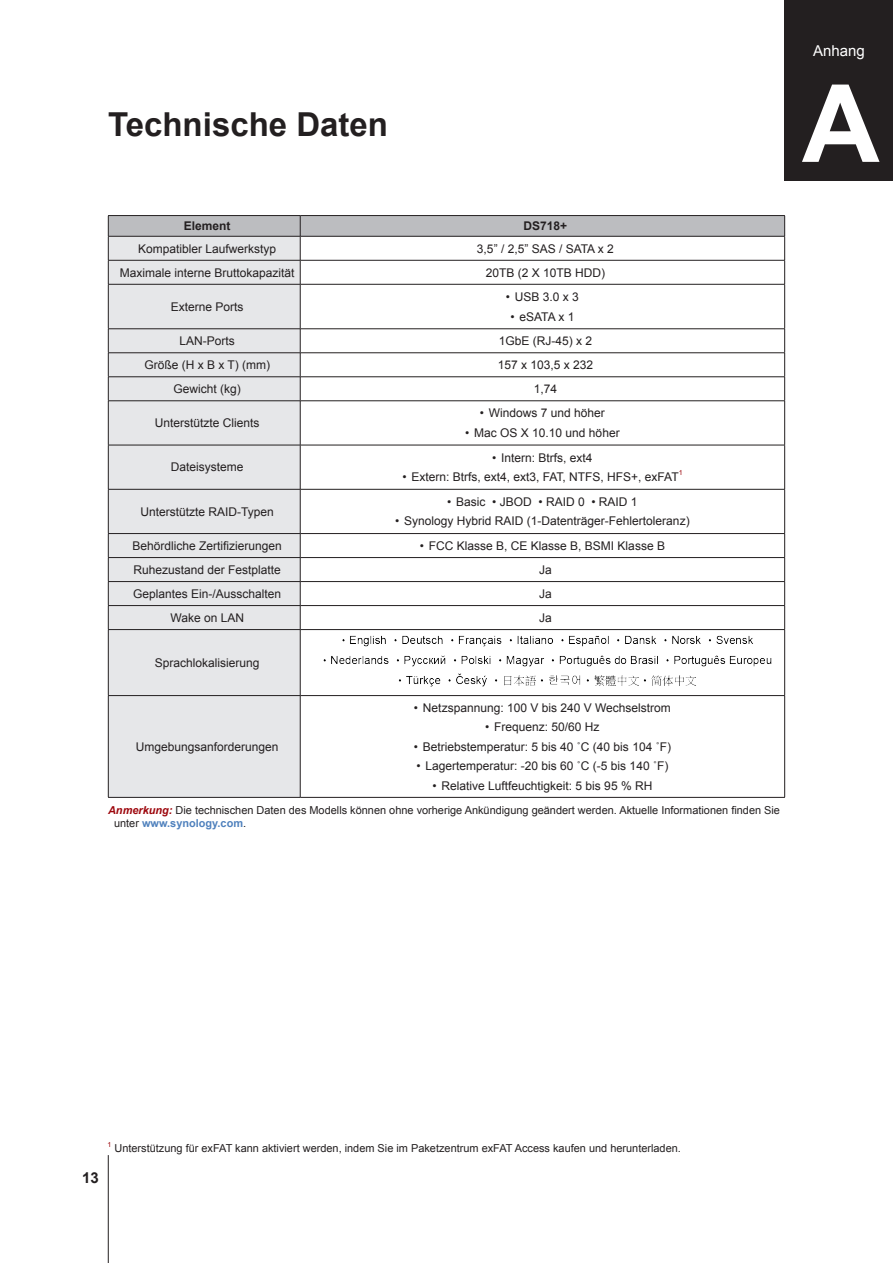
<style>
.page{position:relative;width:893px;height:1263px;background:#fff}
.page>*{position:absolute;margin:0;border:0;box-sizing:border-box;transform-origin:0 0}
.ChapterNum{font:700 108px "Arial";color:#fff}
.H1-ChapterTitle{font:700 33px "Arial";color:#231f20}
.Chapter-center{font:15px "Arial";color:#fff}
.PageNumber-sidebar{font:700 15px "Arial";color:#231f20}
.xBodyCenter{font:12px "Arial";color:#231f20}
.XHeadCenter{font:700 12px "Arial";color:#231f20}
.AppendixNote{font:10.95px/13.2px "Arial";color:#231f20}
.AppendixNote-2{font:7.05px "Arial";color:#9d070d}
.s1{font-weight:700;font-style:italic;color:#9d070d}
.s2{font-weight:700;color:#4f81bd}
</style>
<div class="page">
<div style="left:109px;top:285px;width:191px;height:512px;background:#e6e7e9"></div>
<hr style="left:108px;top:284px;width:192px;height:1px;background:#231f20">
<hr style="left:108px;top:284px;width:1px;height:45px;background:#231f20">
<hr style="left:300px;top:284px;width:485px;height:1px;background:#231f20">
<hr style="left:300px;top:284px;width:1px;height:45px;background:#231f20">
<hr style="left:784px;top:284px;width:1px;height:45px;background:#231f20">
<hr style="left:108px;top:328px;width:192px;height:1px;background:#231f20">
<hr style="left:300px;top:328px;width:485px;height:1px;background:#231f20">
<hr style="left:108px;top:352px;width:192px;height:1px;background:#231f20">
<hr style="left:300px;top:352px;width:485px;height:1px;background:#231f20">
<hr style="left:108px;top:376px;width:192px;height:1px;background:#231f20">
<svg style="left:108px;top:329px;width:1px;height:71px"></svg>
<hr style="left:300px;top:376px;width:485px;height:1px;background:#231f20">
<svg style="left:300px;top:329px;width:1px;height:71px"></svg>
<svg style="left:784px;top:329px;width:1px;height:71px"></svg>
<hr style="left:108px;top:400px;width:192px;height:1px;background:#231f20">
<hr style="left:108px;top:401px;width:1px;height:44px;background:#231f20">
<hr style="left:300px;top:400px;width:485px;height:1px;background:#231f20">
<hr style="left:300px;top:401px;width:1px;height:44px;background:#231f20">
<hr style="left:784px;top:401px;width:1px;height:44px;background:#231f20">
<hr style="left:108px;top:215px;width:192px;height:1px;background:#231f20">
<svg style="left:108px;top:216px;width:677px;height:68px"></svg>
<hr style="left:300px;top:215px;width:485px;height:1px;background:#231f20">
<hr style="left:108px;top:236px;width:192px;height:1px;background:#231f20">
<hr style="left:300px;top:236px;width:485px;height:1px;background:#231f20">
<hr style="left:108px;top:445px;width:1px;height:44px;background:#231f20">
<hr style="left:108px;top:445px;width:192px;height:1px;background:#231f20">
<hr style="left:300px;top:445px;width:1px;height:44px;background:#231f20">
<hr style="left:784px;top:445px;width:1px;height:44px;background:#231f20">
<hr style="left:300px;top:445px;width:485px;height:1px;background:#231f20">
<hr style="left:108px;top:489px;width:1px;height:44px;background:#231f20">
<hr style="left:108px;top:489px;width:192px;height:1px;background:#231f20">
<hr style="left:300px;top:489px;width:1px;height:44px;background:#231f20">
<hr style="left:784px;top:489px;width:1px;height:44px;background:#231f20">
<hr style="left:300px;top:489px;width:485px;height:1px;background:#231f20">
<hr style="left:108px;top:533px;width:192px;height:1px;background:#231f20">
<hr style="left:300px;top:533px;width:485px;height:1px;background:#231f20">
<hr style="left:108px;top:557px;width:192px;height:1px;background:#231f20">
<hr style="left:300px;top:557px;width:485px;height:1px;background:#231f20">
<hr style="left:108px;top:581px;width:192px;height:1px;background:#231f20">
<hr style="left:300px;top:581px;width:485px;height:1px;background:#231f20">
<svg style="left:108px;top:534px;width:1px;height:95px"></svg>
<hr style="left:108px;top:605px;width:192px;height:1px;background:#231f20">
<svg style="left:300px;top:534px;width:1px;height:95px"></svg>
<svg style="left:784px;top:534px;width:1px;height:95px"></svg>
<hr style="left:300px;top:605px;width:485px;height:1px;background:#231f20">
<hr style="left:108px;top:630px;width:1px;height:65px;background:#231f20">
<hr style="left:108px;top:629px;width:192px;height:1px;background:#231f20">
<hr style="left:300px;top:630px;width:1px;height:65px;background:#231f20">
<hr style="left:784px;top:630px;width:1px;height:65px;background:#231f20">
<hr style="left:300px;top:629px;width:485px;height:1px;background:#231f20">
<hr style="left:108px;top:696px;width:1px;height:101px;background:#231f20">
<hr style="left:108px;top:695px;width:192px;height:1px;background:#231f20">
<hr style="left:108px;top:797px;width:192px;height:1px;background:#231f20">
<hr style="left:300px;top:696px;width:1px;height:101px;background:#231f20">
<hr style="left:784px;top:696px;width:1px;height:101px;background:#231f20">
<hr style="left:300px;top:695px;width:485px;height:1px;background:#231f20">
<hr style="left:300px;top:797px;width:485px;height:1px;background:#231f20">
<img style="left:323px;top:635px;width:449px;height:52px">
<div style="left:785px;top:0;width:108px;height:180px;background:#231f20"></div>
<hr style="left:108px;top:1155px;width:1px;height:108px;background:#231f20">
<p class="H1-ChapterTitle" style="left:108px;top:102px;width:281px">Technische Daten</p>
<p class="Chapter-center" style="left:813px;top:40px;width:53px">Anhang</p>
<p class="ChapterNum" style="left:802px;top:52px;width:79px">A</p>
<p class="XHeadCenter" style="left:184px;top:218px;width:48px">Element</p>
<p class="XHeadCenter" style="left:524px;top:218px;width:45px">DS718+</p>
<p class="xBodyCenter" style="left:138px;top:240px;width:140px">Kompatibler Laufwerkstyp</p>
<p class="xBodyCenter" style="left:477px;top:240px;width:138px">3,5” / 2,5” SAS / SATA x 2</p>
<p class="xBodyCenter" style="left:120px;top:264px;width:176px">Maximale interne Bruttokapazität</p>
<p class="xBodyCenter" style="left:486px;top:264px;width:121px">20TB (2 X 10TB HDD)</p>
<p class="xBodyCenter" style="left:171px;top:299px;width:74px">Externe Ports</p>
<p class="xBodyCenter" style="left:506px;top:289px;width:75px">• USB 3.0 x 3</p>
<p class="xBodyCenter" style="left:510px;top:308px;width:65px">• eSATA x 1</p>
<p class="xBodyCenter" style="left:180px;top:333px;width:57px">LAN-Ports</p>
<p class="xBodyCenter" style="left:499px;top:333px;width:95px">1GbE (RJ-45) x 2</p>
<p class="xBodyCenter" style="left:144px;top:357px;width:127px">Größe (H x B x T) (mm)</p>
<p class="xBodyCenter" style="left:498px;top:357px;width:97px">157 x 103,5 x 232</p>
<p class="xBodyCenter" style="left:174px;top:381px;width:69px">Gewicht (kg)</p>
<p class="xBodyCenter" style="left:534px;top:381px;width:25px">1,74</p>
<p class="xBodyCenter" style="left:155px;top:415px;width:106px">Unterstützte Clients</p>
<p class="xBodyCenter" style="left:480px;top:405px;width:127px">• Windows 7 und höher</p>
<p class="xBodyCenter" style="left:465px;top:425px;width:156px">• Mac OS X 10.10 und höher</p>
<p class="xBodyCenter" style="left:171px;top:459px;width:74px">Dateisysteme</p>
<p class="xBodyCenter" style="left:141px;top:504px;width:135px">Unterstützte RAID-Typen</p>
<p class="xBodyCenter" style="left:492px;top:450px;width:102px">• Intern: Btrfs, ext4</p>
<p class="xBodyCenter" style="left:402px;top:469px;width:278px">• Extern: Btrfs, ext4, ext3, FAT, NTFS, HFS+, exFAT</p>
<p class="AppendixNote-2" style="left:679px;top:468px;width:5px">1</p>
<p class="xBodyCenter" style="left:447px;top:494px;width:192px">• Basic • JBOD • RAID 0 • RAID 1</p>
<p class="xBodyCenter" style="left:395px;top:513px;width:296px">• Synology Hybrid RAID (1-Datenträger-Fehlertoleranz)</p>
<p class="xBodyCenter" style="left:133px;top:538px;width:151px">Behördliche Zertifizierungen</p>
<p class="xBodyCenter" style="left:420px;top:538px;width:247px">• FCC Klasse B, CE Klasse B, BSMI Klasse B</p>
<p class="xBodyCenter" style="left:134px;top:562px;width:149px">Ruhezustand der Festplatte</p>
<p class="xBodyCenter" style="left:539px;top:562px;width:14px">Ja</p>
<p class="xBodyCenter" style="left:133px;top:586px;width:150px">Geplantes Ein-/Ausschalten</p>
<p class="xBodyCenter" style="left:539px;top:586px;width:14px">Ja</p>
<p class="xBodyCenter" style="left:170px;top:610px;width:75px">Wake on LAN</p>
<p class="xBodyCenter" style="left:539px;top:610px;width:14px">Ja</p>
<p class="xBodyCenter" style="left:155px;top:655px;width:106px">Sprachlokalisierung</p>
<p class="xBodyCenter" style="left:414px;top:700px;width:258px">• Netzspannung: 100 V bis 240 V Wechselstrom</p>
<p class="xBodyCenter" style="left:485px;top:719px;width:116px">• Frequenz: 50/60 Hz</p>
<p class="xBodyCenter" style="left:414px;top:739px;width:259px">• Betriebstemperatur: 5 bis 40 ˚C (40 bis 104 ˚F)</p>
<p class="xBodyCenter" style="left:417px;top:758px;width:253px">• Lagertemperatur: -20 bis 60 ˚C (-5 bis 140 ˚F)</p>
<p class="xBodyCenter" style="left:433px;top:778px;width:221px">• Relative Luftfeuchtigkeit: 5 bis 95 % RH</p>
<p class="AppendixNote" style="left:114px;top:804px;width:667px;text-indent:-6px"><span class="s1">Anmerkung:</span> Die technischen Daten des Modells können ohne vorherige Ankündigung geändert werden. Aktuelle Informationen finden Sie unter <span class="s2">www.synology.com</span>.</p>
<p class="xBodyCenter" style="left:136px;top:739px;width:144px">Umgebungsanforderungen</p>
<p class="PageNumber-sidebar" style="left:82px;top:1168px;width:18px">13</p>
<p class="AppendixNote-2" style="left:108px;top:1139px;width:5px">1</p>
<p class="AppendixNote" style="left:114px;top:1142px;width:568px">Unterstützung für exFAT kann aktiviert werden, indem Sie im Paketzentrum exFAT Access kaufen und herunterladen.</p>
</div>
